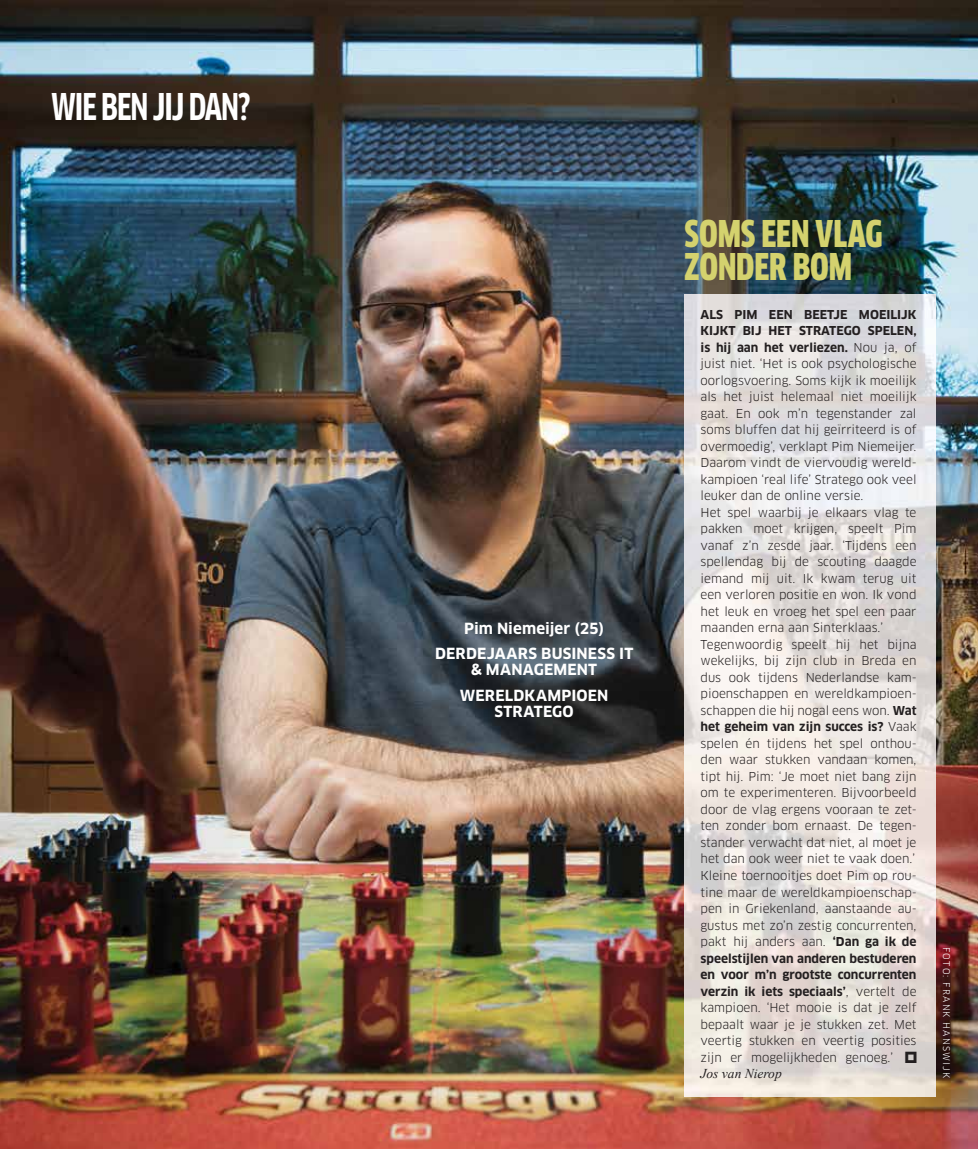
<style>
.page{position:relative;width:978px;height:1149px;background:#fff}
.page>*{position:absolute;margin:0;border:0;box-sizing:border-box;transform-origin:0 0}
.t1{font:36px/33px "Clan Cond Black SC";letter-spacing:-.005em;color:#d4d26e}
.t2{font:700 36px "Clan Cond";letter-spacing:-.03em;color:#fff}
.t3{font:36px "Micro";color:#231f20}
.t4{font:700 15px/25px "Clan";letter-spacing:.01em;color:#fff;text-align:center}
.t5{font:italic 13.5px "Times New Roman";color:#231f20}
.t6{font:12px/16.5px "Clan";color:#231f20}
.t7{font:9px "Clan";letter-spacing:.125em;color:#fff}
.s1{font-weight:700}
</style>
<div class="page">
<img style="left:0;top:0;width:978px;height:1148px">
<img style="left:684px;top:294px;width:251px;height:801px">
<h1 class="t2" style="left:51px;top:85px;width:201px">WIE BEN JIJ DAN?</h1>
<p class="t4" style="left:435px;top:616px;width:200px">Pim Niemeijer (25)<br>DERDEJAARS BUSINESS IT</p>
<p class="t4" style="left:460px;top:657px;width:150px">&amp; MANAGEMENT<br>WERELDKAMPIOEN</p>
<p class="t4" style="left:494px;top:699px;width:81px">STRATEGO</p>
<h1 class="t1" style="left:685px;top:217px;width:200px">SOMS EEN VLAG<br>ZONDER BOM</h1>
<p class="t6" style="left:701px;top:306px;width:218px"><span class="s1">ALS PIM EEN BEETJE MOEILIJK KIJKT BIJ HET STRATEGO SPELEN, is hij aan het verliezen.</span> Nou ja, of juist niet. ‘Het is ook psychologische oorlogsvoering. Soms kijk ik moeilijk als het juist helemaal niet moeilijk gaat. En ook m’n tegenstander zal soms bluffen dat hij geïrriteerd is of overmoedig’, verklapt Pim Niemeijer.<br>Daarom vindt de viervoudig wereld&shy;kampioen ‘real life’ Stratego ook veel leuker dan de online versie.<br>Het spel waarbij je elkaars vlag te pakken moet krijgen, speelt Pim vanaf z’n zesde jaar. ‘Tijdens een spellendag bij de scouting daagde iemand mij uit. Ik kwam terug uit een verloren positie en won. Ik vond het leuk en vroeg het spel een paar maanden erna aan Sinterklaas.’ Tegenwoordig speelt hij het bijna wekelijks, bij zijn club in Breda en dus ook tijdens Nederlandse kam&shy;pioenschappen en wereldkampioen&shy;schappen die hij nogal eens won. <span class="s1">Wat het geheim van zijn succes is?</span> Vaak spelen én tijdens het spel onthou&shy;den waar stukken vandaan komen, tipt hij. Pim: ‘Je moet niet bang zijn om te experimenteren. Bijvoorbeeld door de vlag ergens vooraan te zet&shy;ten zonder bom ernaast. De tegen&shy;stander verwacht dat niet, al moet je het dan ook weer niet te vaak doen.’ Kleine toernooitjes doet Pim op rou&shy;tine maar de wereldkampioenschap&shy;pen in Griekenland, aanstaande au&shy;gustus met zo’n zestig concurrenten, pakt hij anders aan. <span class="s1">‘Dan ga ik de speelstijlen van anderen bestuderen en voor m’n grootste concurrenten verzin ik iets speciaals’</span>, vertelt de kampioen. ‘Het mooie is dat je zelf bepaalt waar je je stukken zet. Met veertig stukken en veertig posities zijn er mogelijkheden genoeg.’</p>
<h1 class="t3" style="left:902px;top:1033px;width:16px">O</h1>
<p class="t5" style="left:701px;top:1063px;width:83px">Jos van Nierop</p>
<p class="t7" style="left:952px;top:946px;width:132px;rotate:90deg">FOTO: FRANK HANSWIJK</p>
</div>
